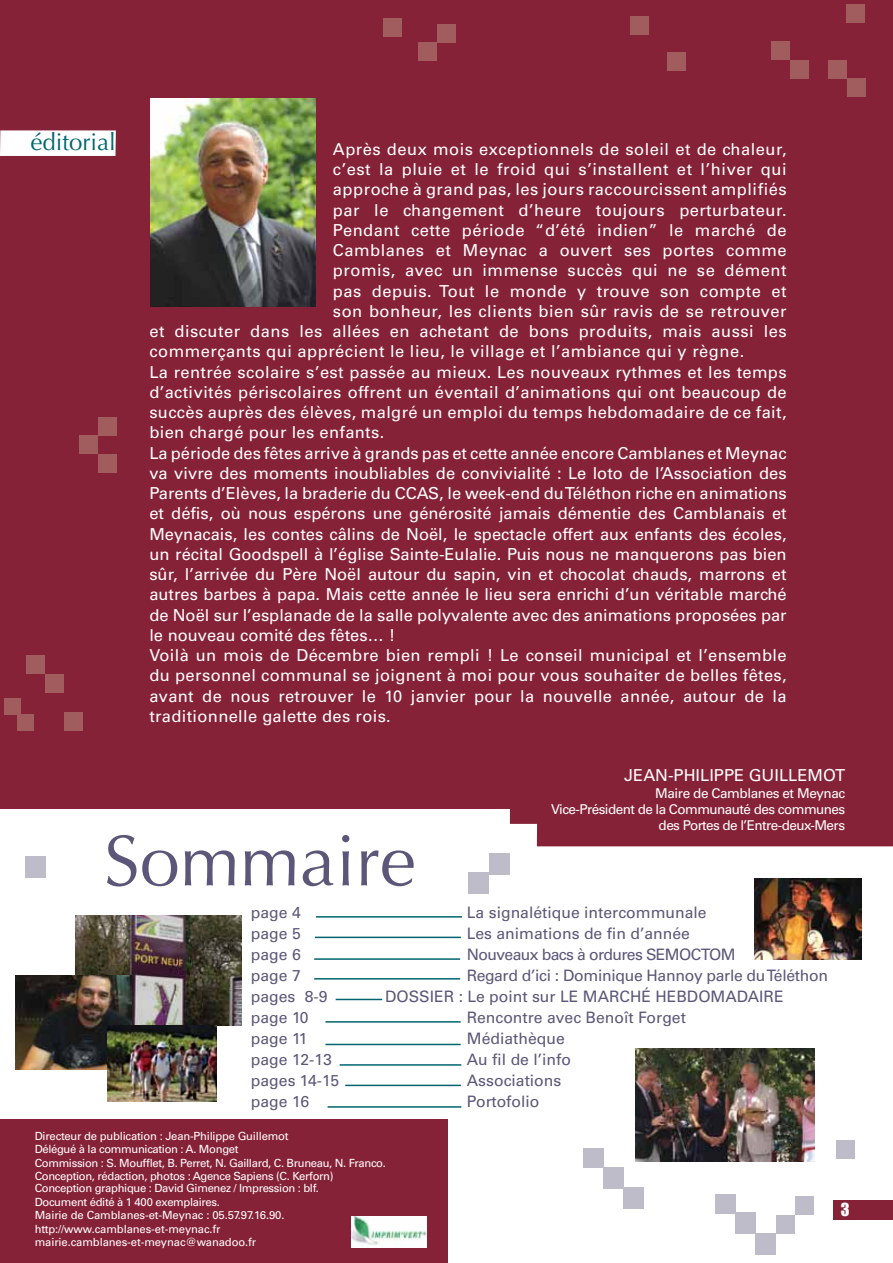
<style>
.page{position:relative;width:893px;height:1263px;background:#fff}
.page>*{position:absolute;margin:0;border:0;box-sizing:border-box;transform-origin:0 0}
.t1{font:72px "Optima";color:#5c5778}
.t2{font:24px "Optima";color:#00656e}
.t3{font:16.5px "Univers";letter-spacing:.02em;color:#fff}
.t4{font:16.5px "Univers";color:#fff}
.t5{font:16.5px "Impact";color:#fff}
.t6{font:15.75px "Univers";color:#5c5778}
.t7{font:15.75px "Univers";letter-spacing:-.02em;color:#5c5778}
.t8{font:15.75px "Univers";letter-spacing:-.04em;color:#5c5778}
.t9{font:13.5px/16.2px "Univers";letter-spacing:-.04em;color:#fff;text-align:right}
.t10{font:11.25px/13.5px "Univers";letter-spacing:-.01em;color:#fff}
.t11{font:11.25px/13.5px "Univers";letter-spacing:-.03em;color:#fff}
</style>
<div class="page">
<div style="left:26px;top:857px;width:20px;height:21px;background:#bebcc9"></div>
<div style="left:0;top:0;width:893px;height:809px;background:#862238"></div>
<div style="left:98px;top:417px;width:19px;height:19px;background:#a15d5e"></div>
<div style="left:79px;top:436px;width:19px;height:18px;background:#a15d5e"></div>
<div style="left:98px;top:454px;width:19px;height:19px;background:#a15d5e"></div>
<div style="left:836px;top:1140px;width:19px;height:19px;background:#bebcc9"></div>
<div style="left:795px;top:1196px;width:19px;height:19px;background:#bebcc9"></div>
<div style="left:776px;top:1215px;width:19px;height:18px;background:#bebcc9"></div>
<div style="left:583px;top:1148px;width:21px;height:20px;background:#bebcc9"></div>
<div style="left:437px;top:24px;width:19px;height:18px;background:#a15d5e"></div>
<div style="left:418px;top:42px;width:19px;height:19px;background:#a15d5e"></div>
<div style="left:383px;top:18px;width:19px;height:19px;background:#a15d5e"></div>
<div style="left:667px;top:53px;width:19px;height:18px;background:#a15d5e"></div>
<div style="left:630px;top:17px;width:19px;height:18px;background:#a15d5e"></div>
<div style="left:4px;top:698px;width:17px;height:17px;background:#a15d5e"></div>
<div style="left:17px;top:715px;width:17px;height:16px;background:#a15d5e"></div>
<div style="left:1px;top:1119px;width:447px;height:144px;background:#862238"></div>
<div style="left:510px;top:809px;width:383px;height:37px;background:#862238"></div>
<div style="left:0;top:130px;width:116px;height:26px;background:#fff"></div>
<div style="left:828px;top:60px;width:19px;height:19px;background:#a15d5e"></div>
<div style="left:847px;top:79px;width:19px;height:18px;background:#a15d5e"></div>
<div style="left:790px;top:60px;width:19px;height:19px;background:#a15d5e"></div>
<div style="left:771px;top:42px;width:19px;height:18px;background:#a15d5e"></div>
<div style="left:846px;top:4px;width:19px;height:19px;background:#a15d5e"></div>
<div style="left:26px;top:655px;width:19px;height:19px;background:#a15d5e"></div>
<div style="left:45px;top:674px;width:19px;height:18px;background:#a15d5e"></div>
<div style="left:64px;top:712px;width:19px;height:19px;background:#a15d5e"></div>
<div style="left:833px;top:1200px;width:60px;height:20px;background:#862238"></div>
<hr style="left:316px;top:916px;width:146px;height:1px;background:#00656e">
<hr style="left:315px;top:937px;width:146px;height:1px;background:#00656e">
<hr style="left:314px;top:958px;width:146px;height:2px;background:#00656e">
<hr style="left:345px;top:1085px;width:116px;height:1px;background:#00656e">
<hr style="left:325px;top:1021px;width:136px;height:2px;background:#00656e">
<hr style="left:314px;top:978px;width:146px;height:1px;background:#00656e">
<hr style="left:336px;top:999px;width:46px;height:1px;background:#00656e">
<hr style="left:328px;top:1106px;width:133px;height:2px;background:#00656e">
<div style="left:468px;top:872px;width:21px;height:21px;background:#bebcc9"></div>
<div style="left:603px;top:1167px;width:21px;height:21px;background:#bebcc9"></div>
<div style="left:623px;top:1188px;width:21px;height:21px;background:#bebcc9"></div>
<img style="left:75px;top:915px;width:166px;height:110px">
<img style="left:150px;top:98px;width:166px;height:208px">
<hr style="left:325px;top:1044px;width:136px;height:1px;background:#00656e">
<hr style="left:340px;top:1064px;width:121px;height:2px;background:#00656e">
<img style="left:15px;top:975px;width:116px;height:95px">
<img style="left:108px;top:1025px;width:109px;height:77px">
<div style="left:715px;top:1194px;width:21px;height:19px;background:#bebcc9"></div>
<div style="left:735px;top:1213px;width:21px;height:21px;background:#bebcc9"></div>
<div style="left:755px;top:1233px;width:21px;height:21px;background:#bebcc9"></div>
<div style="left:489px;top:853px;width:21px;height:21px;background:#bebcc9"></div>
<img style="left:755px;top:878px;width:107px;height:82px">
<img style="left:635px;top:1049px;width:180px;height:112px">
<img style="left:352px;top:1216px;width:74px;height:31px">
<h2 class="t2" style="left:30px;top:128px;width:87px">éditorial</h2>
<p class="t3" style="left:333px;top:139px;width:455px">Après deux mois exceptionnels de soleil et de chaleur,</p>
<p class="t3" style="left:333px;top:160px;width:455px">c’est la pluie et le froid qui s’installent et l’hiver qui</p>
<p class="t3" style="left:333px;top:180px;width:455px">approche à grand pas, les jours raccourcissent amplifiés</p>
<p class="t3" style="left:333px;top:200px;width:455px">par le changement d’heure toujours perturbateur.</p>
<p class="t3" style="left:333px;top:220px;width:455px">Pendant cette période “d’été indien” le marché de</p>
<p class="t3" style="left:333px;top:241px;width:455px">Camblanes et Meynac a ouvert ses portes comme</p>
<p class="t3" style="left:333px;top:261px;width:455px">promis, avec un immense succès qui ne se dément</p>
<p class="t3" style="left:333px;top:281px;width:455px">pas depuis. Tout le monde y trouve son compte et</p>
<p class="t3" style="left:333px;top:301px;width:455px">son bonheur, les clients bien sûr ravis de se retrouver</p>
<p class="t3" style="left:149px;top:322px;width:639px">et discuter dans les allées en achetant de bons produits, mais aussi les</p>
<p class="t3" style="left:149px;top:342px;width:596px">commerçants qui apprécient le lieu, le village et l’ambiance qui y règne.</p>
<p class="t3" style="left:149px;top:362px;width:639px">La rentrée scolaire s’est passée au mieux. Les nouveaux rythmes et les temps</p>
<p class="t3" style="left:149px;top:382px;width:639px">d’activités périscolaires offrent un éventail d’animations qui ont beaucoup de</p>
<p class="t3" style="left:149px;top:403px;width:639px">succès auprès des élèves, malgré un emploi du temps hebdomadaire de ce fait,</p>
<p class="t3" style="left:149px;top:423px;width:236px">bien chargé pour les enfants.</p>
<p class="t4" style="left:149px;top:443px;width:639px">La période des fêtes arrive à grands pas et cette année encore Camblanes et Meynac</p>
<p class="t4" style="left:149px;top:463px;width:639px">va vivre des moments inoubliables de convivialité : Le loto de l’Association des</p>
<p class="t4" style="left:149px;top:483px;width:639px">Parents d’elèves, la braderie du CCAS, le week-end du Téléthon riche en animations</p>
<p class="t4" style="left:149px;top:504px;width:639px">et défis, où nous espérons une générosité jamais démentie des Camblanais et</p>
<p class="t4" style="left:149px;top:524px;width:639px">Meynacais, les contes câlins de Noël, le spectacle offert aux enfants des écoles,</p>
<p class="t4" style="left:149px;top:544px;width:639px">un récital Goodspell à l’église Sainte-Eulalie. Puis nous ne manquerons pas bien</p>
<p class="t4" style="left:149px;top:564px;width:639px">sûr, l’arrivée du Père Noël autour du sapin, vin et chocolat chauds, marrons et</p>
<p class="t4" style="left:149px;top:585px;width:639px">autres barbes à papa. Mais cette année le lieu sera enrichi d’un véritable marché</p>
<p class="t4" style="left:149px;top:605px;width:639px">de Noël sur l’esplanade de la salle polyvalente avec des animations proposées par</p>
<p class="t4" style="left:149px;top:625px;width:247px">le nouveau comité des fêtes… !</p>
<p class="t3" style="left:149px;top:645px;width:639px">Voilà un mois de Décembre bien rempli ! Le conseil municipal et l’ensemble</p>
<p class="t3" style="left:149px;top:666px;width:639px">du personnel communal se joignent à moi pour vous souhaiter de belles fêtes,</p>
<p class="t3" style="left:149px;top:686px;width:639px">avant de nous retrouver le 10 janvier pour la nouvelle année, autour de la</p>
<p class="t3" style="left:149px;top:706px;width:243px">traditionnelle galette des rois.</p>
<p class="t4" style="left:624px;top:766px;width:223px">JEAN-PHILIPPE GUILLEMOT</p>
<p class="t9" style="left:551px;top:785px;width:296px">Maire de Camblanes et Meynac<br>Vice-Président de la Communauté des communes des Portes de l’Entre-deux-Mers</p>
<h1 class="t1" style="left:104px;top:819px;width:313px">Sommaire</h1>
<p class="t6" style="left:251px;top:903px;width:51px">page 4</p>
<p class="t6" style="left:467px;top:903px;width:241px">La signalétique intercommunale</p>
<p class="t6" style="left:251px;top:924px;width:51px">page 5</p>
<p class="t6" style="left:467px;top:924px;width:225px">Les animations de fin d’année</p>
<p class="t6" style="left:251px;top:945px;width:51px">page 6</p>
<p class="t8" style="left:467px;top:945px;width:211px">Nouveaux bacs à ordures Semoctom</p>
<p class="t6" style="left:251px;top:966px;width:51px">page 7</p>
<p class="t7" style="left:467px;top:966px;width:363px">Regard d’ici : Dominique Hannoy parle du Téléthon</p>
<p class="t6" style="left:251px;top:987px;width:78px">pages 8-9</p>
<p class="t6" style="left:385px;top:987px;width:398px">DOSSIER : Le point sur LE MARCHé HEBDOMADAIRE</p>
<p class="t6" style="left:251px;top:1008px;width:59px">page 10</p>
<p class="t6" style="left:467px;top:1008px;width:221px">Rencontre avec Benoît Forget</p>
<p class="t6" style="left:251px;top:1029px;width:58px">page 11</p>
<p class="t6" style="left:467px;top:1029px;width:100px">Médiathèque</p>
<p class="t6" style="left:251px;top:1050px;width:82px">page 12-13</p>
<p class="t6" style="left:467px;top:1050px;width:106px">Au fil de l’info</p>
<p class="t6" style="left:251px;top:1071px;width:90px">pages 14-15</p>
<p class="t6" style="left:467px;top:1071px;width:96px">Associations</p>
<p class="t6" style="left:251px;top:1092px;width:60px">page 16</p>
<p class="t6" style="left:467px;top:1092px;width:74px">Portofolio</p>
<p class="t11" style="left:35px;top:1129px;width:353px">Directeur de publication : Jean-Philippe Guillemot<br>Délégué à la communication : A. Monget<br>Commission : S. Moufflet, B. Perret, N. Gaillard, C. Bruneau, N. Franco.<br>Conception, rédaction, photos : Agence Sapiens (C. Kerforn)</p>
<p class="t10" style="left:35px;top:1181px;width:286px">Conception graphique : David Gimenez / Impression : blf.<br>Document édité à 1 400 exemplaires.<br>Mairie de Camblanes-et-Meynac : 05.57.97.16.90. http://www.camblanes-et-meynac.fr mairie.camblanes-et-meynac@wanadoo.fr</p>
<p class="t5" style="left:841px;top:1199px;width:10px">3</p>
</div>
